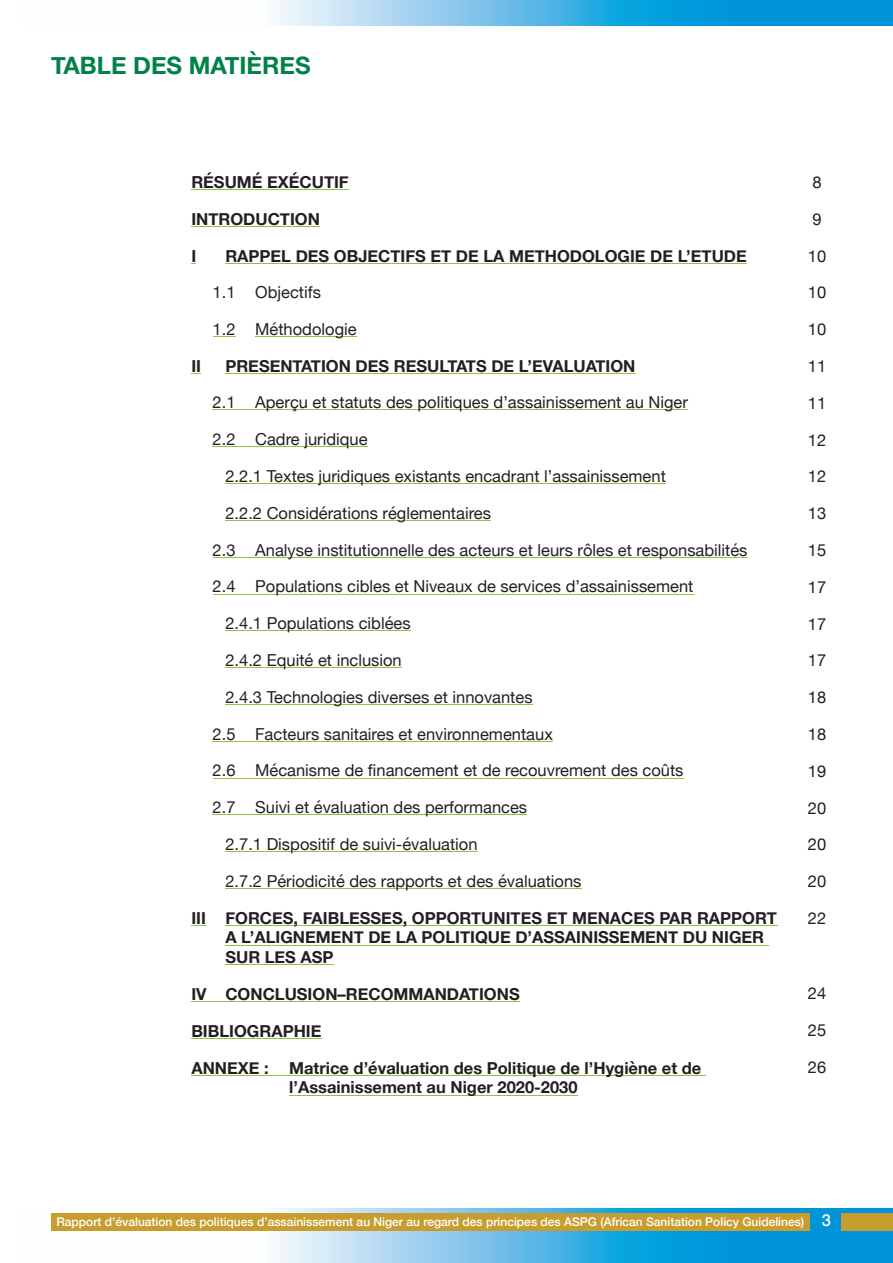
<style>
.page{position:relative;width:893px;height:1263px;background:#fff}
.page>*{position:absolute;margin:0;border:0;box-sizing:border-box;transform-origin:0 0}
.t1{font:700 24px "Helvetica Neue";color:#018049}
.t2{font:16.5px "Helvetica Neue";color:#231f20}
.t3{font:700 16.5px/19.8px "Helvetica Neue";color:#231f20}
.t4{font:500 12px "Helvetica Neue";color:#fff}
.s1{font-size:16.5px}
</style>
<div class="page">
<svg style="left:51px;top:1209px;width:842px;height:54px"></svg>
<div style="left:841px;top:1214px;width:52px;height:17px;background:#c79d30"></div>
<div style="left:51px;top:1214px;width:759px;height:17px;background:#c79d30"></div>
<svg style="left:274px;top:0;width:619px;height:26px;background:#4eb5e5"></svg>
<hr style="left:191px;top:190px;width:158px;height:1px;background:#8bc63e">
<hr style="left:191px;top:226px;width:129px;height:1px;background:#8bc63e">
<hr style="left:225px;top:263px;width:522px;height:1px;background:#8bc63e">
<svg style="left:213px;top:336px;width:23px;height:1px"></svg>
<hr style="left:255px;top:336px;width:102px;height:1px;background:#8bc63e">
<hr style="left:225px;top:373px;width:410px;height:1px;background:#8bc63e">
<hr style="left:213px;top:410px;width:475px;height:1px;background:#8bc63e">
<hr style="left:213px;top:446px;width:155px;height:1px;background:#8bc63e">
<hr style="left:225px;top:483px;width:441px;height:1px;background:#8bc63e">
<hr style="left:225px;top:520px;width:266px;height:1px;background:#8bc63e">
<hr style="left:213px;top:557px;width:534px;height:1px;background:#8bc63e">
<hr style="left:213px;top:594px;width:480px;height:1px;background:#8bc63e">
<hr style="left:225px;top:630px;width:186px;height:1px;background:#8bc63e">
<hr style="left:225px;top:667px;width:177px;height:1px;background:#8bc63e">
<hr style="left:225px;top:704px;width:307px;height:1px;background:#8bc63e">
<hr style="left:213px;top:741px;width:340px;height:1px;background:#8bc63e">
<hr style="left:213px;top:778px;width:470px;height:1px;background:#8bc63e">
<hr style="left:213px;top:814px;width:314px;height:1px;background:#8bc63e">
<hr style="left:225px;top:851px;width:252px;height:1px;background:#8bc63e">
<hr style="left:225px;top:888px;width:356px;height:1px;background:#8bc63e">
<svg style="left:191px;top:925px;width:15px;height:1px"></svg>
<hr style="left:225px;top:925px;width:553px;height:1px;background:#8bc63e">
<hr style="left:225px;top:945px;width:544px;height:1px;background:#8bc63e">
<hr style="left:225px;top:964px;width:109px;height:1px;background:#8bc63e">
<hr style="left:191px;top:1001px;width:329px;height:1px;background:#8bc63e">
<hr style="left:191px;top:1038px;width:130px;height:1px;background:#8bc63e">
<hr style="left:191px;top:1075px;width:515px;height:1px;background:#8bc63e">
<hr style="left:289px;top:1095px;width:289px;height:1px;background:#8bc63e">
<h1 class="t1" style="left:51px;top:51px;width:261px">TABLE DES MATIÈRES</h1>
<p class="t3" style="left:191px;top:172px;width:159px">RÉSUMÉ EXÉCUTIF</p>
<p class="t3" style="left:191px;top:209px;width:130px">INTRODUCTION</p>
<p class="t3" style="left:191px;top:246px;width:6px">I</p>
<p class="t3" style="left:225px;top:246px;width:523px">RAPPEL DES OBJECTIFS ET DE LA METHODOLOGIE DE L’ETUDE</p>
<p class="t2" style="left:213px;top:282px;width:110px">1.1 Objectifs</p>
<p class="t2" style="left:213px;top:319px;width:146px">1.2 Méthodologie</p>
<p class="t3" style="left:191px;top:355px;width:11px">II</p>
<p class="t3" style="left:225px;top:355px;width:412px">PRESENTATION DES RESULTATS DE L’EVALUATION</p>
<p class="t2" style="left:213px;top:393px;width:477px">2.1 Aperçu et statuts des politiques d’assainissement au Niger</p>
<p class="t2" style="left:213px;top:429px;width:156px">2.2 Cadre juridique</p>
<p class="t2" style="left:225px;top:466px;width:442px">2.2.1 Textes juridiques existants encadrant l’assainissement</p>
<p class="t2" style="left:225px;top:503px;width:267px">2.2.2 Considérations réglementaires</p>
<p class="t2" style="left:213px;top:540px;width:536px">2.3 Analyse institutionnelle des acteurs et leurs rôles et responsabilités</p>
<p class="t2" style="left:213px;top:577px;width:482px">2.4 Populations cibles et Niveaux de services d’assainissement</p>
<p class="t2" style="left:225px;top:613px;width:187px">2.4.1 Populations ciblées</p>
<p class="t2" style="left:225px;top:650px;width:178px">2.4.2 Equité et inclusion</p>
<p class="t2" style="left:225px;top:687px;width:309px">2.4.3 Technologies diverses et innovantes</p>
<p class="t2" style="left:213px;top:724px;width:342px">2.5 Facteurs sanitaires et environnementaux</p>
<p class="t2" style="left:213px;top:761px;width:472px">2.6 Mécanisme de financement et de recouvrement des coûts</p>
<p class="t2" style="left:213px;top:797px;width:316px">2.7 Suivi et évaluation des performances</p>
<p class="t2" style="left:225px;top:834px;width:254px">2.7.1 Dispositif de suivi-évaluation</p>
<p class="t2" style="left:225px;top:871px;width:358px">2.7.2 Périodicité des rapports et des évaluations</p>
<p class="t3" style="left:225px;top:907px;width:553px;text-indent:-34px">III FORCES, FAIBLESSES, OPPORTUNITES ET MENACES PAR RAPPORT<br>A L’ALIGNEMENT DE LA POLITIQUE D’ASSAINISSEMENT DU NIGER<br>SUR LES ASP</p>
<p class="t3" style="left:191px;top:984px;width:330px">IV CONCLUSION–RECOMMANDATIONS</p>
<p class="t3" style="left:191px;top:1021px;width:132px">BIBLIOGRAPHIE</p>
<p class="t3" style="left:289px;top:1057px;width:414px;text-indent:-98px">ANNEXE : Matrice d’évaluation des Politique de l’Hygiène et de l’Assainissement au Niger 2020-2030</p>
<p class="t2" style="left:812px;top:172px;width:11px">8</p>
<p class="t2" style="left:812px;top:209px;width:11px">9</p>
<p class="t2" style="left:808px;top:246px;width:20px">10</p>
<p class="t2" style="left:808px;top:283px;width:20px">10</p>
<p class="t2" style="left:808px;top:319px;width:20px">10</p>
<p class="t2" style="left:808px;top:356px;width:20px">11</p>
<p class="t2" style="left:808px;top:393px;width:20px">11</p>
<p class="t2" style="left:808px;top:430px;width:20px">12</p>
<p class="t2" style="left:808px;top:467px;width:20px">12</p>
<p class="t2" style="left:808px;top:503px;width:20px">13</p>
<p class="t2" style="left:808px;top:540px;width:20px">15</p>
<p class="t2" style="left:808px;top:577px;width:20px">17</p>
<p class="t2" style="left:808px;top:614px;width:20px">17</p>
<p class="t2" style="left:808px;top:651px;width:20px">17</p>
<p class="t2" style="left:808px;top:687px;width:20px">18</p>
<p class="t2" style="left:808px;top:724px;width:20px">18</p>
<p class="t2" style="left:808px;top:761px;width:20px">19</p>
<p class="t2" style="left:808px;top:798px;width:20px">20</p>
<p class="t2" style="left:808px;top:835px;width:20px">20</p>
<p class="t2" style="left:808px;top:872px;width:20px">20</p>
<p class="t2" style="left:808px;top:908px;width:20px">22</p>
<p class="t2" style="left:808px;top:983px;width:20px">24</p>
<p class="t2" style="left:808px;top:1020px;width:20px">25</p>
<p class="t2" style="left:808px;top:1057px;width:20px">26</p>
<p class="t4" style="left:56px;top:1214px;width:776px">Rapport d’évaluation des politiques d’assainissement au Niger au regard des principes des ASPG (African Sanitation Policy Guidelines) <span class="s1">3</span></p>
</div>
